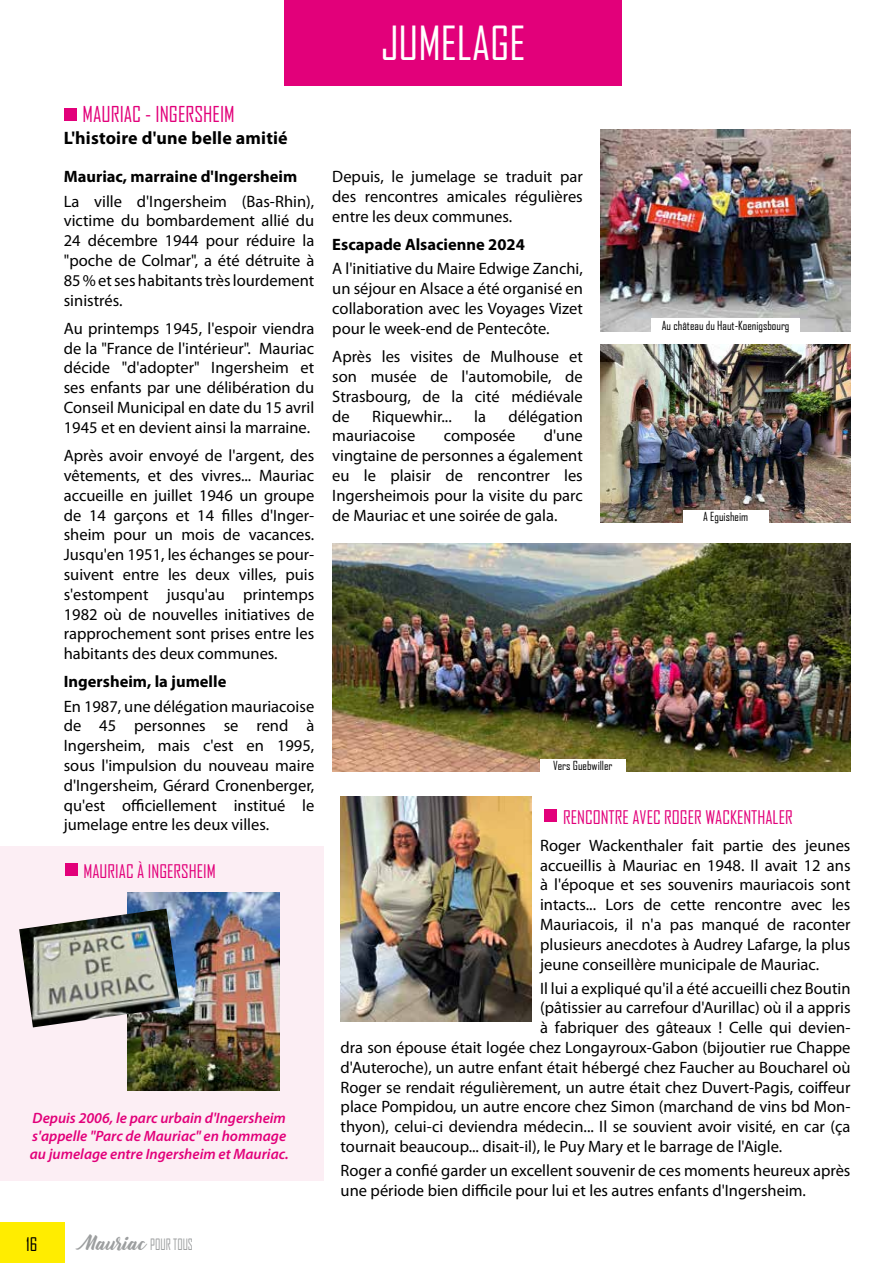
<style>
.page{position:relative;width:893px;height:1263px;background:#fff}
.page>*{position:absolute;margin:0;border:0;box-sizing:border-box;transform-origin:0 0}
.t1{font:45px "Agency FB";color:#fff}
.t2{font:21px "Agency FB";color:#e2007a}
.t3{font:18px "Agency FB";color:#e2007a}
.t4{font:700 18px "Myriad Pro";letter-spacing:.01em;color:#000}
.t5{font:18px "Agency FB";color:#000}
.t6{font:16.5px/19.8px "Myriad Pro";color:#000;text-align:justify}
.t7{font:700 16.5px "Myriad Pro";color:#000}
.t8{font:italic 600 15px/18px "Myriad Pro";color:#e2007a}
.t9{font:15px "Agency FB";color:#9c9e9f;scale:.8 1}
.t10{font:12px "Agency FB";color:#000}
.s1{font-family:"Bernadette";font-size:18px}
</style>
<div class="page">
<div style="left:0;top:1222px;width:65px;height:41px;background:#ffed00"></div>
<div style="left:0;top:846px;width:323px;height:334px;background:#fceef4"></div>
<div style="left:284px;top:0;width:338px;height:85px;background:#e2007a"></div>
<img style="left:601px;top:130px;width:249px;height:202px">
<img style="left:601px;top:344px;width:249px;height:179px">
<img style="left:341px;top:796px;width:191px;height:225px">
<div style="left:64px;top:108px;width:13px;height:13px;background:#e2007a"></div>
<img style="left:128px;top:892px;width:151px;height:199px">
<img style="left:19px;top:908px;width:161px;height:119px">
<img style="left:332px;top:543px;width:518px;height:229px">
<div style="left:65px;top:863px;width:12px;height:13px;background:#e2007a"></div>
<div style="left:544px;top:809px;width:13px;height:13px;background:#e2007a"></div>
<div style="left:651px;top:319px;width:149px;height:13px;background:#fff"></div>
<div style="left:683px;top:510px;width:85px;height:13px;background:#fff"></div>
<div style="left:540px;top:759px;width:85px;height:13px;background:#fff"></div>
<h1 class="t1" style="left:381px;top:15px;width:146px">JUMELAGE</h1>
<p class="t2" style="left:83px;top:102px;width:154px">MAURIAC - INGERSHEIM</p>
<p class="t4" style="left:64px;top:126px;width:225px">L'histoire d'une belle amitié</p>
<p class="t7" style="left:64px;top:166px;width:235px">Mauriac, marraine d'Ingersheim</p>
<p class="t6" style="left:64px;top:191px;width:252px">La ville d'Ingersheim (Bas-Rhin), victime du bombardement allié du 24 décembre 1944 pour réduire la "poche de Colmar", a été détruite à 85% et ses habitants très lourdement sinistrés.</p>
<p class="t6" style="left:64px;top:318px;width:252px">Au printemps 1945, l'espoir viendra de la "France de l'intérieur". Mauriac décide "d'adopter" Ingersheim et ses enfants par une délibération du Conseil Municipal en date du 15 avril 1945 et en devient ainsi la marraine.</p>
<p class="t6" style="left:64px;top:445px;width:252px">Après avoir envoyé de l'argent, des vêtements, et des vivres... Mauriac accueille en juillet 1946 un groupe de 14 garçons et 14 filles d'Inger&shy;sheim pour un mois de vacances.<br>Jusqu'en 1951, les échanges se pour&shy;suivent entre les deux villes, puis s'estompent jusqu'au printemps 1982 où de nouvelles initiatives de rapprochement sont prises entre les habitants des deux communes.</p>
<p class="t7" style="left:64px;top:671px;width:164px">Ingersheim, la jumelle</p>
<p class="t6" style="left:64px;top:696px;width:252px">En 1987, une délégation mauriacoise de 45 personnes se rend à Ingersheim, mais c'est en 1995, sous l'impulsion du nouveau maire d'Ingersheim, Gérard Cronenberger, qu'est officiellement institué le jumelage entre les deux villes.</p>
<p class="t3" style="left:83px;top:860px;width:134px">MAURIAC À INGERSHEIM</p>
<p class="t8" style="left:30px;top:1109px;width:260px">Depuis 2006, le parc urbain d'Ingersheim s'appelle "Parc de Mauriac" en hommage au jumelage entre Ingersheim et Mauriac.</p>
<p class="t5" style="left:26px;top:1234px;width:13px">16</p>
<p class="t9" style="left:81px;top:1235px;width:141px"><span class="s1">Mauriac</span> POUR TOUS</p>
<p class="t6" style="left:332px;top:167px;width:252px">Depuis, le jumelage se traduit par des rencontres amicales régulières entre les deux communes.</p>
<p class="t7" style="left:332px;top:234px;width:194px">Escapade Alsacienne 2024</p>
<p class="t6" style="left:332px;top:259px;width:252px">A l'initiative du Maire Edwige Zanchi, un séjour en Alsace a été organisé en collaboration avec les Voyages Vizet pour le week-end de Pentecôte.</p>
<p class="t6" style="left:332px;top:346px;width:252px">Après les visites de Mulhouse et son musée de l'automobile, de Strasbourg, de la cité médiévale de</p>
<p class="t6" style="left:372px;top:406px;width:81px">Riquewhir...</p>
<p class="t6" style="left:474px;top:406px;width:13px">la</p>
<p class="t6" style="left:508px;top:406px;width:76px">délégation</p>
<p class="t6" style="left:332px;top:426px;width:85px">mauriacoise</p>
<p class="t6" style="left:444px;top:426px;width:73px">composée</p>
<p class="t6" style="left:332px;top:426px;width:252px;text-indent:212px">d'une vingtaine de personnes a également eu le plaisir de rencontrer les Ingersheimois pour la visite du parc de Mauriac et une soirée de gala.</p>
<p class="t10" style="left:662px;top:318px;width:129px">Au château du Haut-Koenigsbourg</p>
<p class="t10" style="left:703px;top:509px;width:47px">A Eguisheim</p>
<p class="t10" style="left:553px;top:758px;width:61px">Vers Guebwiller</p>
<p class="t3" style="left:563px;top:806px;width:231px">RENCONTRE AVEC ROGER WACKENTHALER</p>
<p class="t6" style="left:540px;top:835px;width:312px">Roger Wackenthaler fait partie des jeunes accueillis à Mauriac en 1948. Il avait 12 ans à l'époque et ses souvenirs mauriacois sont intacts... Lors de cette rencontre avec les Mauriacois, il n'a pas manqué de raconter plusieurs anecdotes à Audrey Lafarge, la plus jeune conseillère municipale de Mauriac.</p>
<p class="t6" style="left:540px;top:978px;width:312px">Il lui a expliqué qu'il a été accueilli chez Boutin</p>
<p class="t6" style="left:540px;top:998px;width:312px">(pâtissier au carrefour d'Aurillac) où il a appris</p>
<p class="t6" style="left:540px;top:1017px;width:312px">à fabriquer des gâteaux ! Celle qui devien-</p>
<p class="t6" style="left:341px;top:1037px;width:511px">dra son épouse était logée chez Longayroux-Gabon (bijoutier rue Chappe</p>
<p class="t6" style="left:341px;top:1057px;width:511px">d'Auteroche), un autre enfant était hébergé chez Faucher au Boucharel où</p>
<p class="t6" style="left:341px;top:1077px;width:511px">Roger se rendait régulièrement, un autre était chez Duvert-Pagis, coiffeur</p>
<p class="t6" style="left:341px;top:1097px;width:511px">place Pompidou, un autre encore chez Simon (marchand de vins bd Mon-</p>
<p class="t6" style="left:341px;top:1116px;width:511px">thyon), celui-ci deviendra médecin... Il se souvient avoir visité, en car (ça</p>
<p class="t6" style="left:341px;top:1136px;width:443px">tournait beaucoup... disait-il), le Puy Mary et le barrage de l'Aigle.</p>
<p class="t6" style="left:341px;top:1160px;width:511px">Roger a confié garder un excellent souvenir de ces moments heureux après une période bien difficile pour lui et les autres enfants d'Ingersheim.</p>
</div>
